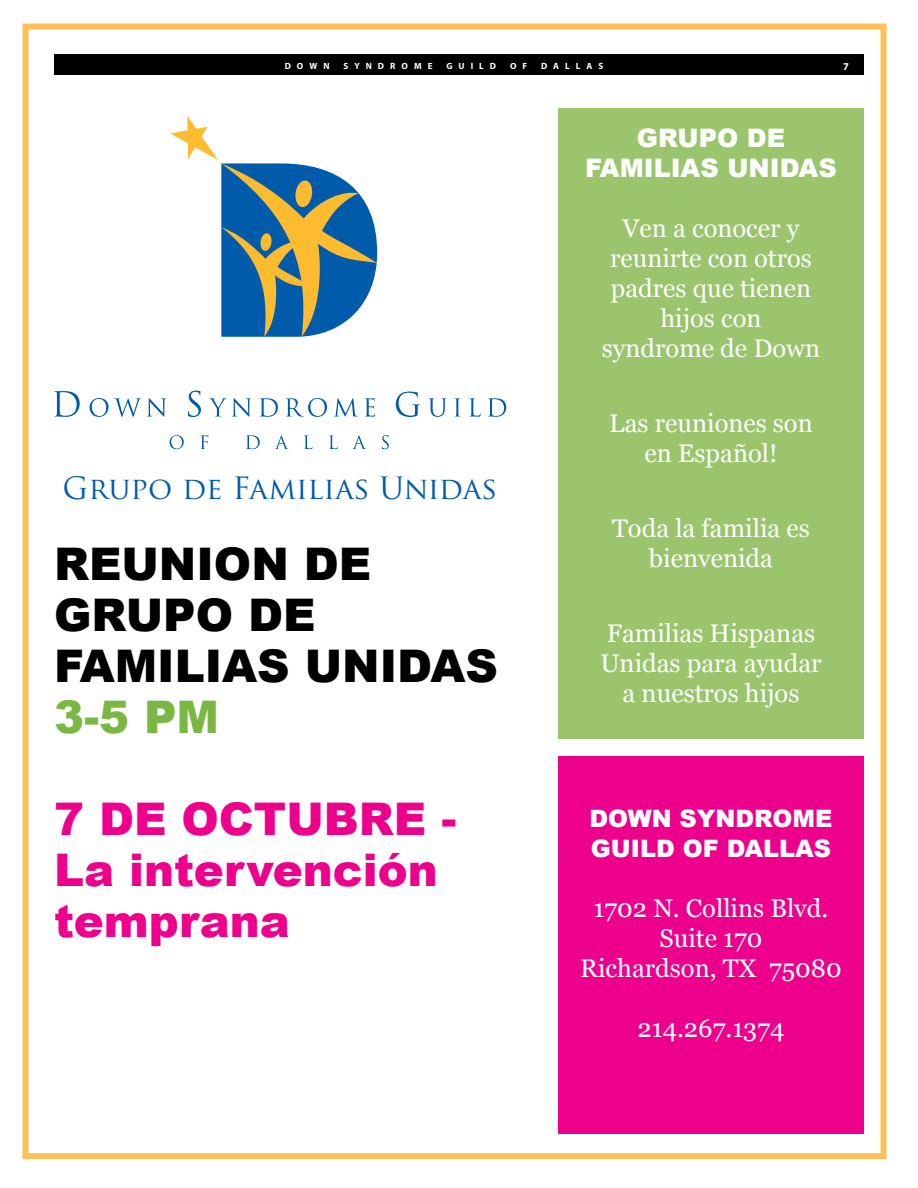
<style>
.page{position:relative;width:918px;height:1188px;background:#fff}
.page>*{position:absolute;margin:0;border:0;box-sizing:border-box;transform-origin:0 0}
.t1{font:900 45px/51px "Arial";color:#ec008c}
.t2{font:900 45px/51px "Arial";color:#000}
.t3{font:900 45px "Arial";color:#7ab843}
.t4{font:30px "Trajan Pro";color:#005cab}
.t5{font:25.5px/30px "Georgia";color:#fff;text-align:center}
.t6{font:900 25.5px/30px "Arial";color:#fff;text-align:center}
.t7{font:900 24px/30px "Arial";color:#fff}
.t8{font:700 10.5px "Myriad Pro";color:#fff}
.t9{font:700 9px "Myriad Pro";letter-spacing:.67em;color:#fff}
</style>
<div class="page">
<div style="left:54px;top:54px;width:810px;height:20px;background:#000"></div>
<div style="left:22px;top:24px;width:864px;height:1135px;border:6px solid #fec057"></div>
<div style="left:558px;top:108px;width:306px;height:631px;background:#9ac56c"></div>
<div style="left:558px;top:756px;width:306px;height:378px;background:#ec008c"></div>
<svg style="left:170px;top:116px;width:207px;height:221px"></svg>
<svg style="left:54px;top:391px;width:26px;height:26px"></svg>
<svg style="left:90px;top:398px;width:51px;height:19px"></svg>
<svg style="left:147px;top:398px;width:19px;height:19px"></svg>
<svg style="left:188px;top:391px;width:13px;height:26px"></svg>
<svg style="left:209px;top:398px;width:42px;height:19px"></svg>
<svg style="left:260px;top:398px;width:18px;height:19px"></svg>
<svg style="left:286px;top:398px;width:41px;height:19px"></svg>
<svg style="left:334px;top:398px;width:24px;height:19px"></svg>
<svg style="left:365px;top:398px;width:10px;height:19px"></svg>
<svg style="left:396px;top:392px;width:24px;height:25px"></svg>
<svg style="left:428px;top:398px;width:19px;height:19px"></svg>
<svg style="left:455px;top:398px;width:6px;height:19px"></svg>
<svg style="left:469px;top:398px;width:12px;height:19px"></svg>
<svg style="left:488px;top:398px;width:18px;height:19px"></svg>
<svg style="left:170px;top:435px;width:14px;height:14px"></svg>
<svg style="left:200px;top:435px;width:8px;height:14px"></svg>
<svg style="left:246px;top:435px;width:14px;height:14px"></svg>
<svg style="left:275px;top:435px;width:13px;height:14px"></svg>
<svg style="left:304px;top:435px;width:9px;height:14px"></svg>
<svg style="left:329px;top:435px;width:9px;height:14px"></svg>
<svg style="left:352px;top:435px;width:14px;height:14px"></svg>
<svg style="left:382px;top:435px;width:7px;height:14px"></svg>
<p class="t9" style="left:285px;top:61px;width:46px">DOWN</p>
<p class="t9" style="left:344px;top:61px;width:90px">SYNDROME</p>
<p class="t9" style="left:446px;top:61px;width:50px">GUILD</p>
<p class="t9" style="left:510px;top:61px;width:19px">O F</p>
<p class="t9" style="left:541px;top:61px;width:63px">DALLAS</p>
<p class="t8" style="left:843px;top:59px;width:7px">7</p>
<p class="t6" style="left:585px;top:122px;width:253px">GRUPO DE<br>FAMILIAS UNIDAS</p>
<p class="t5" style="left:602px;top:212px;width:220px">Ven a conocer y reunirte con otros padres que tienen hijos con syndrome de Down</p>
<p class="t4" style="left:63px;top:469px;width:437px">Grupo de Familias Unidas</p>
<h1 class="t2" style="left:54px;top:537px;width:445px">REUNION DE<br>GRUPO DE<br>FAMILIAS UNIDAS</h1>
<h1 class="t3" style="left:54px;top:684px;width:166px">3-5 PM</h1>
<h1 class="t1" style="left:54px;top:792px;width:404px">7 DE OCTUBRE -<br>La intervención temprana</h1>
<p class="t5" style="left:609px;top:407px;width:205px">Las reuniones son en Español!</p>
<p class="t5" style="left:612px;top:512px;width:199px">Toda la familia es bienvenida</p>
<p class="t5" style="left:600px;top:617px;width:223px">Familias Hispanas<br>Unidas para ayudar a nuestros hijos</p>
<p class="t7" style="left:589px;top:803px;width:245px">DOWN SYNDROME<br>GUILD OF DALLAS</p>
<p class="t5" style="left:580px;top:892px;width:263px">1702 N. Collins Blvd.<br>Suite 170<br>Richardson, TX 75080</p>
<p class="t5" style="left:637px;top:1012px;width:149px">214.267.1374</p>
</div>
